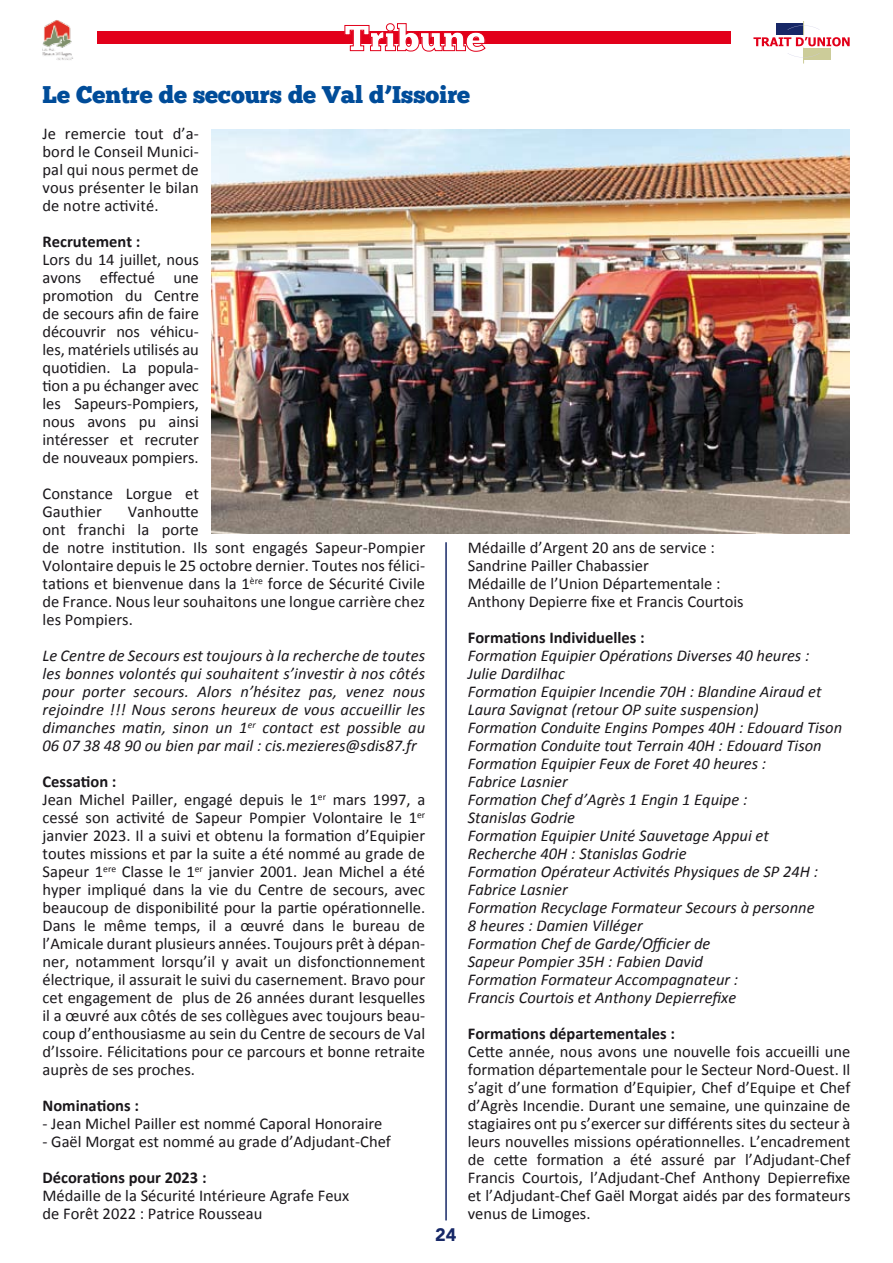
<style>
.page{position:relative;width:893px;height:1263px;background:#fff}
.page>*{position:absolute;margin:0;border:0;box-sizing:border-box;transform-origin:0 0}
.t1{font:36px "Chunk Five Ex";color:#fff}
.t2{font:24px "Chunk Five Ex";color:#004c99}
.t3{font:900 18px "Avenir";color:#172867}
.t4{font:16.5px/18px "Calibri";color:#1a171b}
.t5{font:italic 16.5px/18px "Calibri";color:#1a171b;text-align:justify}
.t6{font:700 16.5px "Calibri";color:#1a171b}
.s1{font-weight:700}
</style>
<div class="page">
<img style="left:42px;top:20px;width:31px;height:40px">
<svg style="left:753px;top:21px;width:97px;height:43px"></svg>
<div style="left:97px;top:31px;width:634px;height:13px;background:#e2001a"></div>
<svg style="left:344px;top:23px;width:142px;height:29px"></svg>
<hr style="left:445px;top:542px;width:2px;height:678px;background:#172867">
<img style="left:211px;top:130px;width:638px;height:404px">
<h1 class="t1" style="left:344px;top:11px;width:143px">Tribune</h1>
<h2 class="t2" style="left:43px;top:77px;width:429px">Le Centre de secours de Val d’Issoire</h2>
<p class="t4" style="left:43px;top:124px;width:158px;text-align:justify">Je remercie tout d’a&shy;bord le Conseil Munici&shy;pal qui nous permet de vous présenter le bilan de notre activité.</p>
<p class="t6" style="left:43px;top:231px;width:99px">Recrutement :</p>
<p class="t4" style="left:43px;top:250px;width:158px;text-align:justify">Lors du 14 juillet, nous avons effectué une promotion du Centre de secours afin de faire découvrir nos véhicu&shy;les, matériels utilisés au quotidien. La popula&shy;tion a pu échanger avec les Sapeurs-Pompiers, nous avons pu ainsi intéresser et recruter de nouveaux pompiers.</p>
<p class="t4" style="left:43px;top:484px;width:158px">Constance Lorgue et<br>Gauthier</p>
<p class="t4" style="left:43px;top:502px;width:384px;text-indent:85px">Vanhoutte<br>ont franchi la porte<br>de notre institution. Ils sont engagés Sapeur-Pompier Volontaire depuis le 25 octobre dernier. Toutes nos félici&shy;tations et bienvenue dans la 1<sup>ère</sup> force de Sécurité Civile de France. Nous leur souhaitons une longue carrière chez les Pompiers.</p>
<p class="t5" style="left:43px;top:646px;width:384px">Le Centre de Secours est toujours à la recherche de toutes les bonnes volontés qui souhaitent s’investir à nos côtés pour porter secours. Alors n’hésitez pas, venez nous rejoindre !!! Nous serons heureux de vous accueillir les dimanches matin, sinon un 1<sup>er</sup> contact est possible au 06 07 38 48 90 ou bien par mail : cis.mezieres@sdis87.fr</p>
<p class="t4" style="left:43px;top:772px;width:384px"><span class="s1">Cessation :<br></span>Jean Michel Pailler, engagé depuis le 1<sup>er</sup> mars 1997, a cessé son activité de Sapeur Pompier Volontaire le 1<sup>er </sup>janvier 2023. Il a suivi et obtenu la formation d’Equipier toutes missions et par la suite a été nommé au grade de Sapeur 1<sup>ere</sup> Classe le 1<sup>er</sup> janvier 2001. Jean Michel a été hyper impliqué dans la vie du Centre de secours, avec beaucoup de disponibilité pour la partie opérationnelle.<br>Dans le même temps, il a œuvré dans le bureau de l’Amicale durant plusieurs années. Toujours prêt à dépan&shy;ner, notamment lorsqu’il y avait un disfonctionnement électrique, il assurait le suivi du casernement. Bravo pour cet engagement de plus de 26 années durant lesquelles il a œuvré aux côtés de ses collègues avec toujours beau&shy;coup d’enthousiasme au sein du Centre de secours de Val d’Issoire. Félicitations pour ce parcours et bonne retraite auprès de ses proches.</p>
<p class="t6" style="left:43px;top:1095px;width:98px">Nominations :</p>
<p class="t4" style="left:43px;top:1114px;width:341px">- Jean Michel Pailler est nommé Caporal Honoraire</p>
<p class="t4" style="left:43px;top:1132px;width:350px">- Gaël Morgat est nommé au grade d’Adjudant-Chef</p>
<p class="t6" style="left:43px;top:1167px;width:166px">Décorations pour 2023 :</p>
<p class="t4" style="left:43px;top:1186px;width:308px">Médaille de la Sécurité Intérieure Agrafe Feux de Forêt 2022 : Patrice Rousseau</p>
<p class="t4" style="left:468px;top:537px;width:277px">Médaille d’Argent 20 ans de service :<br>Sandrine Pailler Chabassier<br>Médaille de l’Union Départementale :<br>Anthony Depierre fixe et Francis Courtois</p>
<p class="t6" style="left:468px;top:627px;width:178px">Formations Individuelles :</p>
<p class="t5" style="left:468px;top:645px;width:376px;text-align:left">Formation Equipier Opérations Diverses 40 heures :<br>Julie Dardilhac<br>Formation Equipier Incendie 70H : Blandine Airaud et Laura Savignat (retour OP suite suspension)<br>Formation Conduite Engins Pompes 40H : Edouard Tison Formation Conduite tout Terrain 40H : Edouard Tison Formation Equipier Feux de Foret 40 heures :<br>Fabrice Lasnier<br>Formation Chef d’Agrès 1 Engin 1 Equipe :<br>Stanislas Godrie<br>Formation Equipier Unité Sauvetage Appui et<br>Recherche 40H : Stanislas Godrie<br>Formation Opérateur Activités Physiques de SP 24H :<br>Fabrice Lasnier<br>Formation Recyclage Formateur Secours à personne<br>8 heures : Damien Villéger<br>Formation Chef de Garde/Officier de<br>Sapeur Pompier 35H : Fabien David<br>Formation Formateur Accompagnateur :<br>Francis Courtois et Anthony Depierrefixe</p>
<p class="t6" style="left:468px;top:1023px;width:209px">Formations départementales :</p>
<p class="t4" style="left:468px;top:1041px;width:384px;text-align:justify">Cette année, nous avons une nouvelle fois accueilli une formation départementale pour le Secteur Nord-Ouest. Il s’agit d’une formation d’Equipier, Chef d’Equipe et Chef d’Agrès Incendie. Durant une semaine, une quinzaine de stagiaires ont pu s’exercer sur différents sites du secteur à leurs nouvelles missions opérationnelles. L’encadrement de cette formation a été assuré par l’Adjudant-Chef Francis Courtois, l’Adjudant-Chef Anthony Depierrefixe et l’Adjudant-Chef Gaël Morgat aidés par des formateurs venus de Limoges.</p>
<p class="t3" style="left:435px;top:1224px;width:23px">24</p>
</div>
